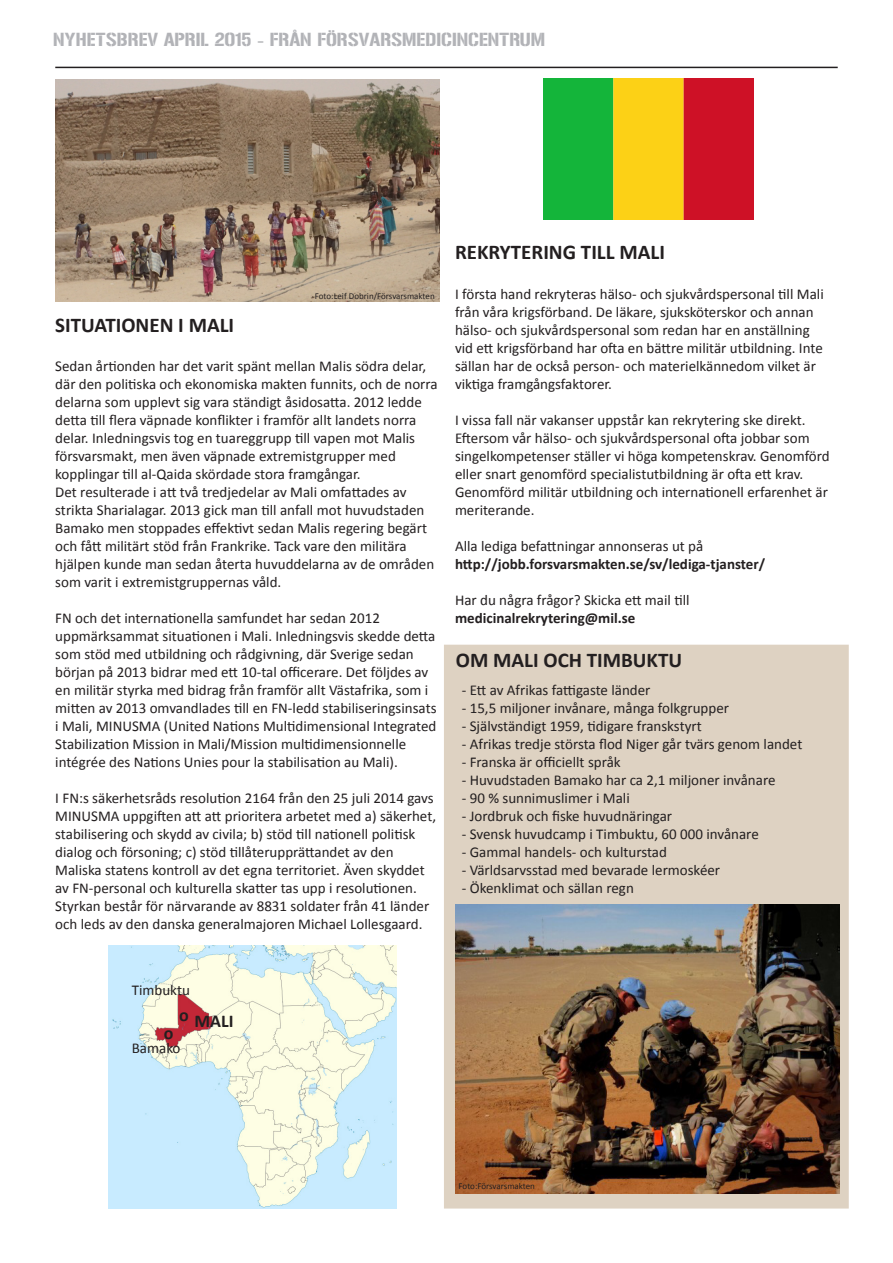
<style>
.page{position:relative;width:893px;height:1263px;background:#fff}
.page>*{position:absolute;margin:0;border:0;box-sizing:border-box;transform-origin:0 0}
.t1{font:700 21px "Calibri";color:#231f20}
.t2{font:18.75px "Gunplay";color:#b2b3b7}
.t3{font:700 18px "Calibri";color:#231f20}
.t4{font:15px/18px "Calibri";color:#231f20}
.t5{font:700 15px "Calibri";color:#231f20}
.t6{font:9px "Calibri";color:#231f20}
</style>
<div class="page">
<div style="left:444px;top:645px;width:405px;height:563px;background:#ded2c2"></div>
<hr style="left:55px;top:67px;width:783px;height:1px;background:#231f20">
<img style="left:543px;top:79px;width:211px;height:140px">
<img style="left:108px;top:945px;width:288px;height:263px">
<img style="left:55px;top:79px;width:385px;height:223px">
<img style="left:455px;top:904px;width:385px;height:289px">
<p class="t2" style="left:53px;top:26px;width:494px">NYHETSBREV APRIL 2015 - FRÅN FÖRSVARSMEDICINCENTRUM</p>
<p class="t1" style="left:55px;top:312px;width:180px">SITUATIONEN I MALI</p>
<p class="t6" style="left:315px;top:290px;width:121px">Foto:Leif Dobrin/Försvarsmakten</p>
<p class="t4" style="left:55px;top:357px;width:384px">Sedan årtionden har det varit spänt mellan Malis södra delar, där den politiska och ekonomiska makten funnits, och de norra delarna som upplevt sig vara ständigt åsidosatta. 2012 ledde detta till flera väpnade konflikter i framför allt landets norra delar. Inledningsvis tog en tuareggrupp till vapen mot Malis försvarsmakt, men även väpnade extremistgrupper med</p>
<p class="t4" style="left:55px;top:465px;width:307px">kopplingar till al-Qaida skördade stora framgångar.</p>
<p class="t4" style="left:55px;top:483px;width:380px">Det resulterade i att två tredjedelar av Mali omfattades av strikta Sharialagar. 2013 gick man till anfall mot huvudstaden Bamako men stoppades effektivt sedan Malis regering begärt och fått militärt stöd från Frankrike. Tack vare den militära hjälpen kunde man sedan återta huvuddelarna av de områden som varit i extremistgruppernas våld.</p>
<p class="t4" style="left:55px;top:609px;width:326px">FN och det internationella samfundet har sedan 2012</p>
<p class="t4" style="left:55px;top:627px;width:383px">uppmärksammat situationen i Mali. Inledningsvis skedde detta som stöd med utbildning och rådgivning, där Sverige sedan början på 2013 bidrar med ett 10-tal officerare. Det följdes av en militär styrka med bidrag från framför allt Västafrika, som i mitten av 2013 omvandlades till en FN-ledd stabiliseringsinsats i Mali, MINUSMA (United Nations Multidimensional Integrated Stabilization Mission in Mali/Mission multidimensionnelle</p>
<p class="t4" style="left:55px;top:753px;width:344px">intégrée des Nations Unies pour la stabilisation au Mali).</p>
<p class="t4" style="left:55px;top:789px;width:382px">I FN:s säkerhetsråds resolution 2164 från den 25 juli 2014 gavs MINUSMA uppgiften att att prioritera arbetet med a) säkerhet, stabilisering och skydd av civila; b) stöd till nationell politisk dialog och försoning; c) stöd tillåterupprättandet av den</p>
<p class="t4" style="left:55px;top:861px;width:371px">Maliska statens kontroll av det egna territoriet. Även skyddet av FN-personal och kulturella skatter tas upp i resolutionen.</p>
<p class="t4" style="left:55px;top:897px;width:375px">Styrkan består för närvarande av 8831 soldater från 41 länder och leds av den danska generalmajoren Michael Lollesgaard.</p>
<p class="t1" style="left:455px;top:239px;width:212px">REKRYTERING TILL MALI</p>
<p class="t4" style="left:455px;top:285px;width:370px">I första hand rekryteras hälso- och sjukvårdspersonal till Mali från våra krigsförband. De läkare, sjuksköterskor och annan hälso- och sjukvårdspersonal som redan har en anställning vid ett krigsförband har ofta en bättre militär utbildning. Inte sällan har de också person- och materielkännedom vilket är viktiga framgångsfaktorer.</p>
<p class="t4" style="left:455px;top:411px;width:376px">I vissa fall när vakanser uppstår kan rekrytering ske direkt.<br>Eftersom vår hälso- och sjukvårdspersonal ofta jobbar som singelkompetenser ställer vi höga kompetenskrav. Genomförd eller snart genomförd specialistutbildning är ofta ett krav.<br>Genomförd militär utbildning och internationell erfarenhet är meriterande.</p>
<p class="t4" style="left:455px;top:537px;width:250px">Alla lediga befattningar annonseras ut på</p>
<p class="t5" style="left:455px;top:554px;width:312px">http://jobb.forsvarsmakten.se/sv/lediga-tjanster/</p>
<p class="t4" style="left:455px;top:591px;width:236px">Har du några frågor? Skicka ett mail till</p>
<p class="t5" style="left:455px;top:608px;width:182px">medicinalrekrytering@mil.se</p>
<p class="t1" style="left:456px;top:647px;width:228px">OM MALI OCH TIMBUKTU</p>
<p class="t4" style="left:462px;top:681px;width:190px">- Ett av Afrikas fattigaste länder</p>
<p class="t4" style="left:462px;top:699px;width:269px">- 15,5 miljoner invånare, många folkgrupper</p>
<p class="t4" style="left:462px;top:717px;width:241px">- Självständigt 1959, tidigare franskstyrt</p>
<p class="t4" style="left:462px;top:735px;width:342px">- Afrikas tredje största flod Niger går tvärs genom landet</p>
<p class="t4" style="left:462px;top:753px;width:160px">- Franska är officiellt språk</p>
<p class="t4" style="left:462px;top:771px;width:315px">- Huvudstaden Bamako har ca 2,1 miljoner invånare</p>
<p class="t4" style="left:462px;top:789px;width:169px">- 90 % sunnimuslimer i Mali</p>
<p class="t4" style="left:462px;top:807px;width:212px">- Jordbruk och fiske huvudnäringar</p>
<p class="t4" style="left:462px;top:825px;width:299px">- Svensk huvudcamp i Timbuktu, 60 000 invånare</p>
<p class="t4" style="left:462px;top:843px;width:207px">- Gammal handels- och kulturstad</p>
<p class="t4" style="left:462px;top:861px;width:260px">- Världsarvsstad med bevarade lermoskéer</p>
<p class="t4" style="left:462px;top:879px;width:174px">- Ökenklimat och sällan regn</p>
<p class="t4" style="left:132px;top:981px;width:60px">Timbuktu</p>
<p class="t3" style="left:179px;top:1004px;width:11px">o</p>
<p class="t3" style="left:195px;top:1009px;width:41px">MALI</p>
<p class="t3" style="left:164px;top:1022px;width:11px">o</p>
<p class="t4" style="left:132px;top:1039px;width:50px">Bamako</p>
<p class="t6" style="left:459px;top:1181px;width:78px">Foto:Försvarsmakten</p>
</div>
